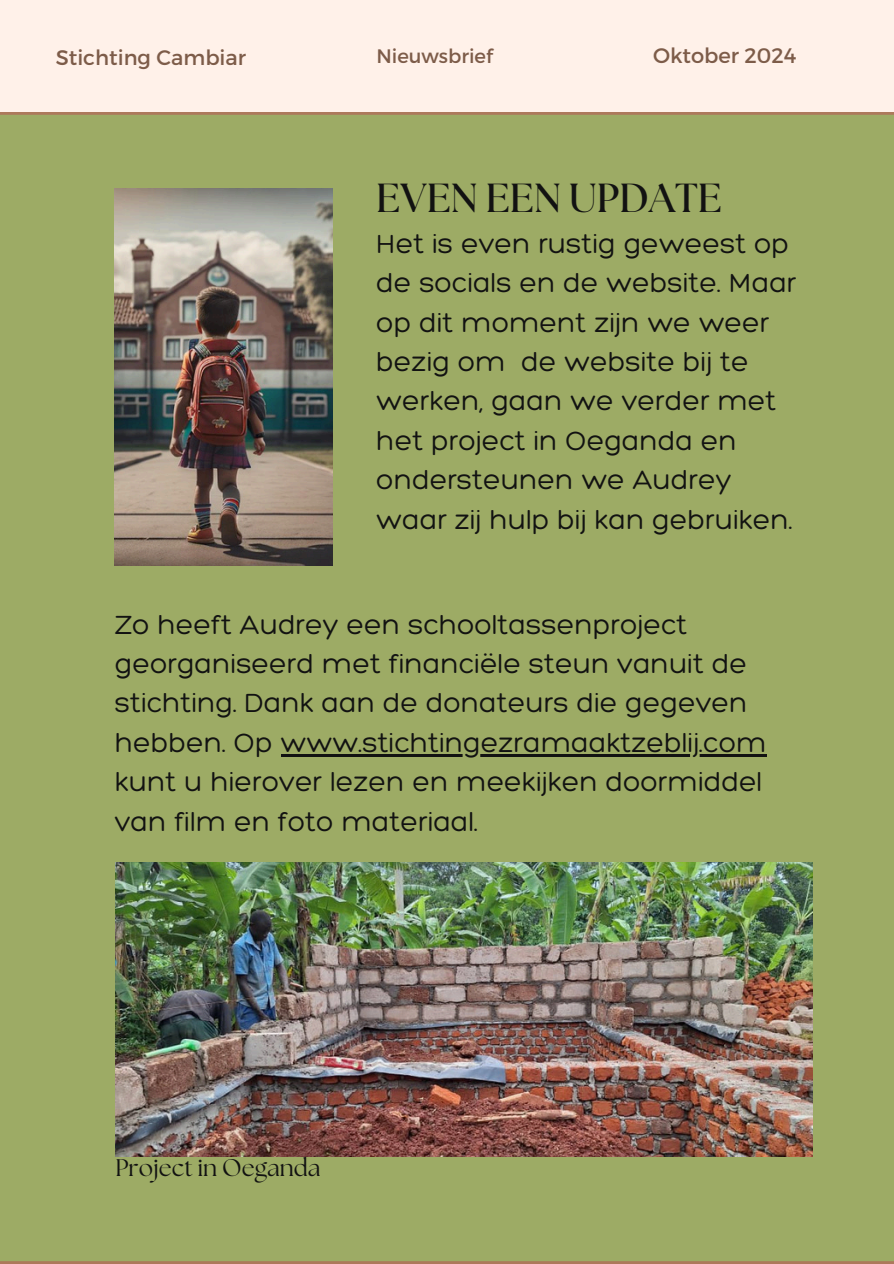
<style>
.page{position:relative;width:894px;height:1264px;background:#fff}
.page>*{position:absolute;margin:0;border:0;box-sizing:border-box;transform-origin:0 0}
.t1{font:700 40.5px "The Seasons";color:#121212}
.t2{font:300 28.5px/39.3px "Hero";color:#121212}
.t3{font:24px "The Seasons";color:#121212}
.t4{font:21px "Montserrat";color:#7d5c49}
.t5{font:19.5px "Montserrat";color:#7d5c49}
</style>
<div class="page">
<div style="left:0;top:0;width:893px;height:1263px;background:#fff1e9"></div>
<div style="left:0;top:112px;width:893px;height:1151px;background:#9dab65"></div>
<img style="left:115px;top:188px;width:217px;height:377px">
<img style="left:115px;top:862px;width:697px;height:294px">
<hr style="left:280px;top:754px;width:486px;height:2px;background:#121212">
<p class="t4" style="left:56px;top:44px;width:192px">Stichting Cambiar</p>
<h1 class="t5" style="left:376px;top:44px;width:118px">Nieuwsbrief</h1>
<h2 class="t4" style="left:653px;top:42px;width:145px">Oktober 2024</h2>
<p class="t1" style="left:376px;top:179px;width:347px">EVEN EEN UPDATE</p>
<h2 class="t2" style="left:376px;top:223px;width:421px">Het is even rustig geweest op de socials en de website. Maar op dit moment zijn we weer bezig om de website bij te werken, gaan we verder met het project in Oeganda en ondersteunen we Audrey waar zij hulp bij kan gebruiken.</h2>
<p class="t2" style="left:115px;top:604px;width:653px">Zo heeft Audrey een schooltassenproject georganiseerd met financiële steun vanuit de stichting. Dank aan de donateurs die gegeven hebben. Op www.stichtingezramaaktzeblij.com</p>
<h3 class="t2" style="left:115px;top:761px;width:649px">kunt u hierover lezen en meekijken doormiddel van film en foto materiaal.</h3>
<p class="t3" style="left:115px;top:1156px;width:207px">Project in Oeganda</p>
</div>
